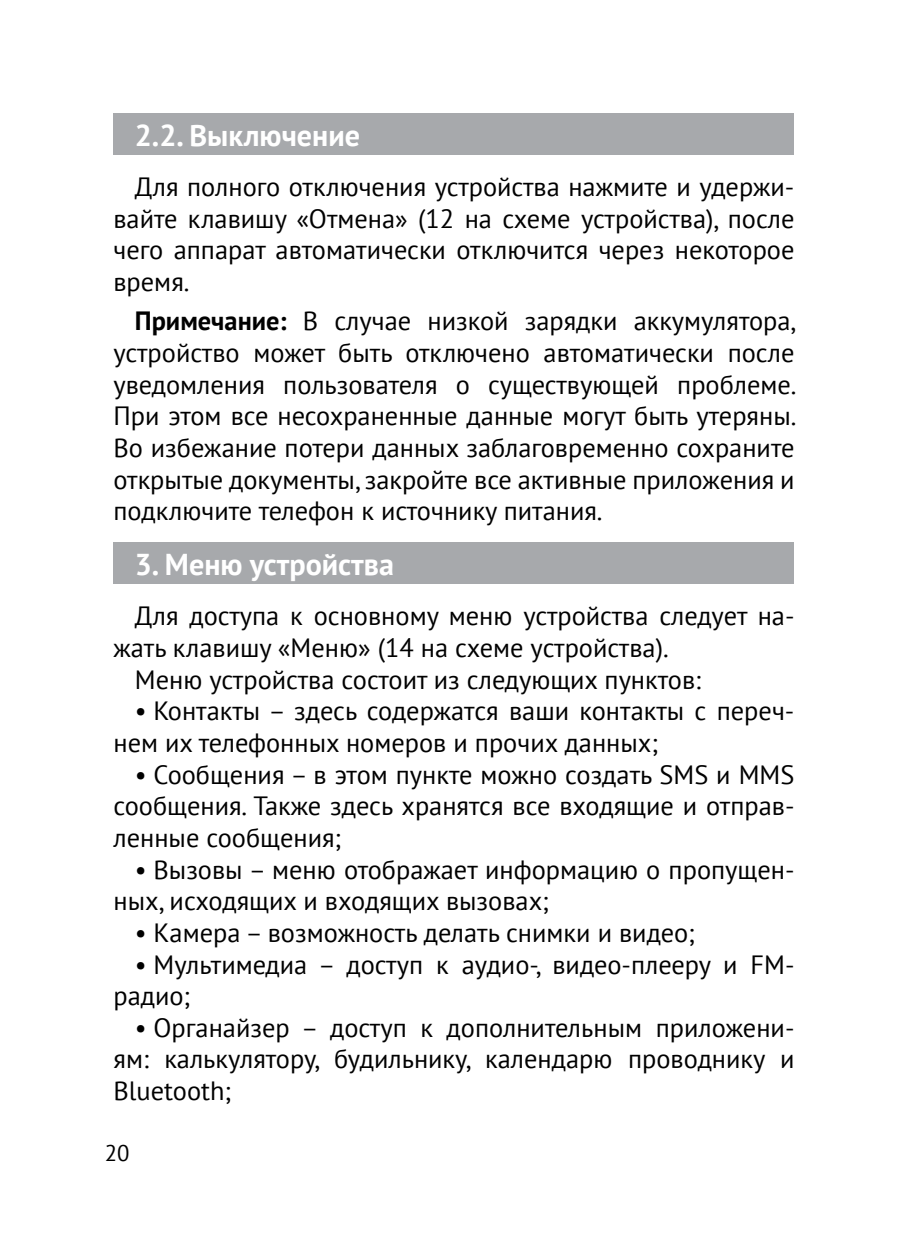
<style>
.page{position:relative;width:908px;height:1248px;background:#fff}
.page>*{position:absolute;margin:0;border:0;box-sizing:border-box;transform-origin:0 0}
.t1{font:700 30px "PT Sans";color:#fff}
.t2{font:26.4px/31.6px "PT Sans";color:#000;text-align:justify}
.t3{font:22.8px "PT Sans";color:#000}
.s1{font-weight:700}
</style>
<div class="page">
<div style="left:113px;top:113px;width:681px;height:42px;background:#a7a9ac"></div>
<div style="left:113px;top:542px;width:681px;height:42px;background:#a7a9ac"></div>
<p class="t1" style="left:135px;top:115px;width:227px">2.2. Выключение</p>
<p class="t2" style="left:113px;top:170px;width:682px;text-indent:21px">Для полного отключения устройства нажмите и удержи&shy;вайте клавишу «Отмена» (12 на схеме устройства), после чего аппарат автоматически отключится через некоторое время.</p>
<p class="t2" style="left:113px;top:304px;width:684px;text-indent:21px"><span class="s1">Примечание:</span> В случае низкой зарядки аккумулятора, устройство может быть отключено автоматически после уведомления пользователя о существующей проблеме.<br>При этом все несохраненные данные могут быть утеряны.<br>Во избежание потери данных заблаговременно сохраните открытые документы, закройте все активные приложения и подключите телефон к источнику питания.</p>
<p class="t1" style="left:135px;top:544px;width:260px">3. Меню устройства</p>
<p class="t2" style="left:135px;top:599px;width:661px">Для доступа к основному меню устройства следует на-</p>
<p class="t2" style="left:113px;top:631px;width:556px">жать клавишу «Меню» (14 на схеме устройства).</p>
<p class="t2" style="left:135px;top:663px;width:567px">Меню устройства состоит из следующих пунктов:</p>
<p class="t2" style="left:113px;top:694px;width:682px;text-indent:21px">• Контакты – здесь содержатся ваши контакты с переч&shy;нем их телефонных номеров и прочих данных;</p>
<p class="t2" style="left:113px;top:758px;width:682px;text-indent:21px">• Сообщения – в этом пункте можно создать SMS и MMS сообщения. Также здесь хранятся все входящие и отправ&shy;ленные сообщения;</p>
<p class="t2" style="left:113px;top:852px;width:682px;text-indent:21px">• Вызовы – меню отображает информацию о пропущен&shy;ных, исходящих и входящих вызовах;</p>
<p class="t2" style="left:135px;top:916px;width:561px">• Камера – возможность делать снимки и видео;</p>
<p class="t2" style="left:113px;top:947px;width:682px;text-indent:21px">• Мультимедиа – доступ к аудио-, видео-плееру и FM&shy;радио;</p>
<p class="t2" style="left:113px;top:1011px;width:682px;text-indent:21px">• Органайзер – доступ к дополнительным приложени&shy;ям: калькулятору, будильнику, календарю проводнику и Bluetooth;</p>
<p class="t3" style="left:105px;top:1137px;width:26px">20</p>
</div>
